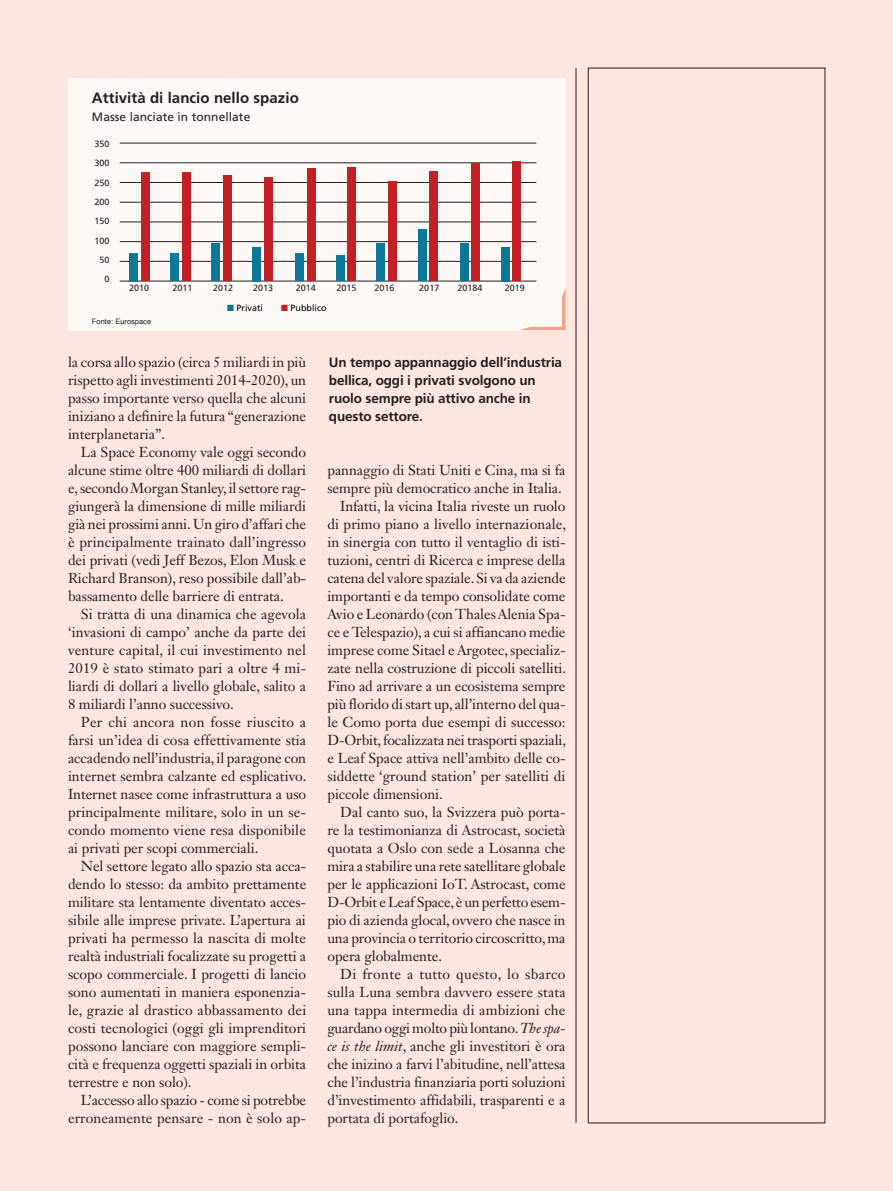
<style>
.page{position:relative;width:893px;height:1191px;background:#fde6e0}
.page>*{position:absolute;margin:0;border:0;box-sizing:border-box;transform-origin:0 0}
.t1{font:700 15px "Frutiger LT Std";letter-spacing:.005em;color:#231f20}
.Testo_TM{font:14.25px/18px "Janson Text LT Std";letter-spacing:-.005em;color:#231f20;text-align:justify}
.Dida_TM{font:700 13.5px/18px "Frutiger LT Std";letter-spacing:-.01em;color:#231f20}
.t2{font:12px "Frutiger LT Std";letter-spacing:.005em;color:#231f20}
.t3{font:9px/19.4px "Frutiger LT Std";color:#231f20;text-align:right}
.t4{font:9px "Frutiger LT Std";color:#000001}
.t5{font:7.5px "Helvetica";color:#231f20}
.s1{color:#0b7799}
.s2{color:#c22025}
.s3{font-style:italic}
</style>
<div class="page">
<div style="left:588px;top:68px;width:237px;height:1055px;border:1px solid #231f20"></div>
<hr style="left:576px;top:68px;width:1px;height:1055px;background:#231f20">
<div style="left:68px;top:78px;width:498px;height:252px;background:#fef9f7"></div>
<hr style="left:120px;top:143px;width:416px;height:1px;background:#231f20">
<hr style="left:120px;top:162px;width:416px;height:1px;background:#231f20">
<hr style="left:120px;top:182px;width:416px;height:1px;background:#231f20">
<hr style="left:120px;top:202px;width:416px;height:1px;background:#231f20">
<hr style="left:120px;top:222px;width:416px;height:1px;background:#231f20">
<hr style="left:120px;top:241px;width:416px;height:1px;background:#231f20">
<hr style="left:120px;top:261px;width:416px;height:1px;background:#231f20">
<hr style="left:120px;top:281px;width:416px;height:1px;background:#231f20">
<div style="left:129px;top:253px;width:9px;height:28px;background:#0b7799"></div>
<div style="left:141px;top:173px;width:9px;height:108px;background:#c22025"></div>
<div style="left:170px;top:254px;width:9px;height:27px;background:#0b7799"></div>
<div style="left:182px;top:173px;width:9px;height:108px;background:#c22025"></div>
<div style="left:211px;top:243px;width:9px;height:38px;background:#0b7799"></div>
<div style="left:223px;top:176px;width:9px;height:105px;background:#c22025"></div>
<div style="left:252px;top:247px;width:9px;height:34px;background:#0b7799"></div>
<div style="left:264px;top:178px;width:9px;height:103px;background:#c22025"></div>
<div style="left:295px;top:254px;width:9px;height:27px;background:#0b7799"></div>
<div style="left:307px;top:168px;width:8px;height:113px;background:#c22025"></div>
<div style="left:336px;top:255px;width:9px;height:26px;background:#0b7799"></div>
<div style="left:347px;top:167px;width:9px;height:114px;background:#c22025"></div>
<div style="left:376px;top:243px;width:9px;height:38px;background:#0b7799"></div>
<div style="left:388px;top:181px;width:9px;height:100px;background:#c22025"></div>
<div style="left:418px;top:229px;width:9px;height:52px;background:#0b7799"></div>
<div style="left:429px;top:171px;width:9px;height:110px;background:#c22025"></div>
<div style="left:460px;top:243px;width:9px;height:38px;background:#0b7799"></div>
<div style="left:471px;top:164px;width:9px;height:117px;background:#c22025"></div>
<div style="left:501px;top:247px;width:9px;height:34px;background:#0b7799"></div>
<div style="left:512px;top:162px;width:9px;height:119px;background:#c22025"></div>
<svg style="left:520px;top:288px;width:46px;height:42px"></svg>
<p class="t1" style="left:92px;top:89px;width:208px">Attività di lancio nello spazio</p>
<p class="t2" style="left:92px;top:110px;width:160px">Masse lanciate in tonnellate</p>
<p class="t3" style="left:94px;top:134px;width:17px">350<br>300<br>250<br>200<br>150<br>100<br>50<br>0</p>
<p class="t3" style="left:129px;top:278px;width:22px">2010</p>
<p class="t3" style="left:173px;top:278px;width:22px">2011</p>
<p class="t3" style="left:213px;top:278px;width:22px">2012</p>
<p class="t3" style="left:253px;top:278px;width:22px">2013</p>
<p class="t3" style="left:296px;top:278px;width:22px">2014</p>
<p class="t3" style="left:337px;top:278px;width:22px">2015</p>
<p class="t3" style="left:374px;top:278px;width:22px">2016</p>
<p class="t3" style="left:419px;top:278px;width:22px">2017</p>
<p class="t3" style="left:457px;top:278px;width:27px">20184</p>
<p class="t3" style="left:505px;top:278px;width:22px">2019</p>
<p class="t4" style="left:227px;top:303px;width:37px"><span class="s1">■</span> Privati</p>
<p class="t4" style="left:281px;top:303px;width:47px"><span class="s2">■</span> Pubblico</p>
<p class="t5" style="left:92px;top:316px;width:61px">Fonte: Eurospace</p>
<p class="Testo_TM" style="left:68px;top:352px;width:240px">la corsa allo spazio (circa 5 miliardi in più rispetto agli investimenti 2014-2020), un passo importante verso quella che alcuni iniziano a definire la futura “generazione interplanetaria”.</p>
<p class="Testo_TM" style="left:68px;top:442px;width:240px;text-indent:13px">La Space Economy vale oggi secondo alcune stime oltre 400 miliardi di dollari e, secondo Morgan Stanley, il settore rag&shy;giungerà la dimensione di mille miliardi già nei prossimi anni. Un giro d’affari che è principalmente trainato dall’ingresso dei privati (vedi Jeff Bezos, Elon Musk e Richard Branson), reso possibile dall’ab&shy;bassamento delle barriere di entrata.</p>
<p class="Testo_TM" style="left:68px;top:604px;width:240px;text-indent:13px">Si tratta di una dinamica che agevola ‘invasioni di campo’ anche da parte dei venture capital, il cui investimento nel 2019 è stato stimato pari a oltre 4 mi&shy;liardi di dollari a livello globale, salito a 8 miliardi l’anno successivo.</p>
<p class="Testo_TM" style="left:68px;top:712px;width:240px;text-indent:13px">Per chi ancora non fosse riuscito a farsi un’idea di cosa effettivamente stia accadendo nell’industria, il paragone con internet sembra calzante ed esplicativo.<br>Internet nasce come infrastruttura a uso principalmente militare, solo in un se&shy;condo momento viene resa disponibile ai privati per scopi commerciali.</p>
<p class="Testo_TM" style="left:68px;top:856px;width:240px;text-indent:13px">Nel settore legato allo spazio sta acca&shy;dendo lo stesso: da ambito prettamente militare sta lentamente diventato acces&shy;sibile alle imprese private. L’apertura ai privati ha permesso la nascita di molte realtà industriali focalizzate su progetti a scopo commerciale. I progetti di lancio sono aumentati in maniera esponenzia&shy;le, grazie al drastico abbassamento dei costi tecnologici (oggi gli imprenditori possono lanciare con maggiore sempli&shy;cità e frequenza oggetti spaziali in orbita terrestre e non solo).</p>
<p class="Testo_TM" style="left:68px;top:1090px;width:240px;text-align:right">L’accesso allo spazio - come si potrebbe erroneamente pensare - non è solo ap-</p>
<p class="Dida_TM" style="left:329px;top:353px;width:235px">Un tempo appannaggio dell’industria bellica, oggi i privati svolgono un ruolo sempre più attivo anche in questo settore.</p>
<p class="Testo_TM" style="left:327px;top:460px;width:240px">pannaggio di Stati Uniti e Cina, ma si fa sempre più democratico anche in Italia.</p>
<p class="Testo_TM" style="left:327px;top:496px;width:240px;text-indent:13px">Infatti, la vicina Italia riveste un ruolo di primo piano a livello internazionale, in sinergia con tutto il ventaglio di isti&shy;tuzioni, centri di Ricerca e imprese della catena del valore spaziale. Si va da aziende importanti e da tempo consolidate come Avio e Leonardo (con Thales Alenia Spa&shy;ce e Telespazio), a cui si affiancano medie imprese come Sitael e Argotec, specializ&shy;zate nella costruzione di piccoli satelliti.<br>Fino ad arrivare a un ecosistema sempre più florido di start up, all’interno del qua&shy;le Como porta due esempi di successo:<br>D-Orbit, focalizzata nei trasporti spaziali, e Leaf Space attiva nell’ambito delle co&shy;siddette ‘ground station’ per satelliti di piccole dimensioni.</p>
<p class="Testo_TM" style="left:327px;top:802px;width:240px;text-indent:13px">Dal canto suo, la Svizzera può porta&shy;re la testimonianza di Astrocast, società quotata a Oslo con sede a Losanna che mira a stabilire una rete satellitare globale per le applicazioni IoT. Astrocast, come D-Orbit e Leaf Space, è un perfetto esem&shy;pio di azienda glocal, ovvero che nasce in una provincia o territorio circoscritto, ma opera globalmente.</p>
<p class="Testo_TM" style="left:327px;top:964px;width:240px;text-indent:13px">Di fronte a tutto questo, lo sbarco sulla Luna sembra davvero essere stata una tappa intermedia di ambizioni che guardano oggi molto più lontano. <span class="s3">The spa&shy;ce is the limit</span>, anche gli investitori è ora che inizino a farvi l’abitudine, nell’attesa che l’industria finanziaria porti soluzioni d’investimento affidabili, trasparenti e a portata di portafoglio.</p>
</div>
